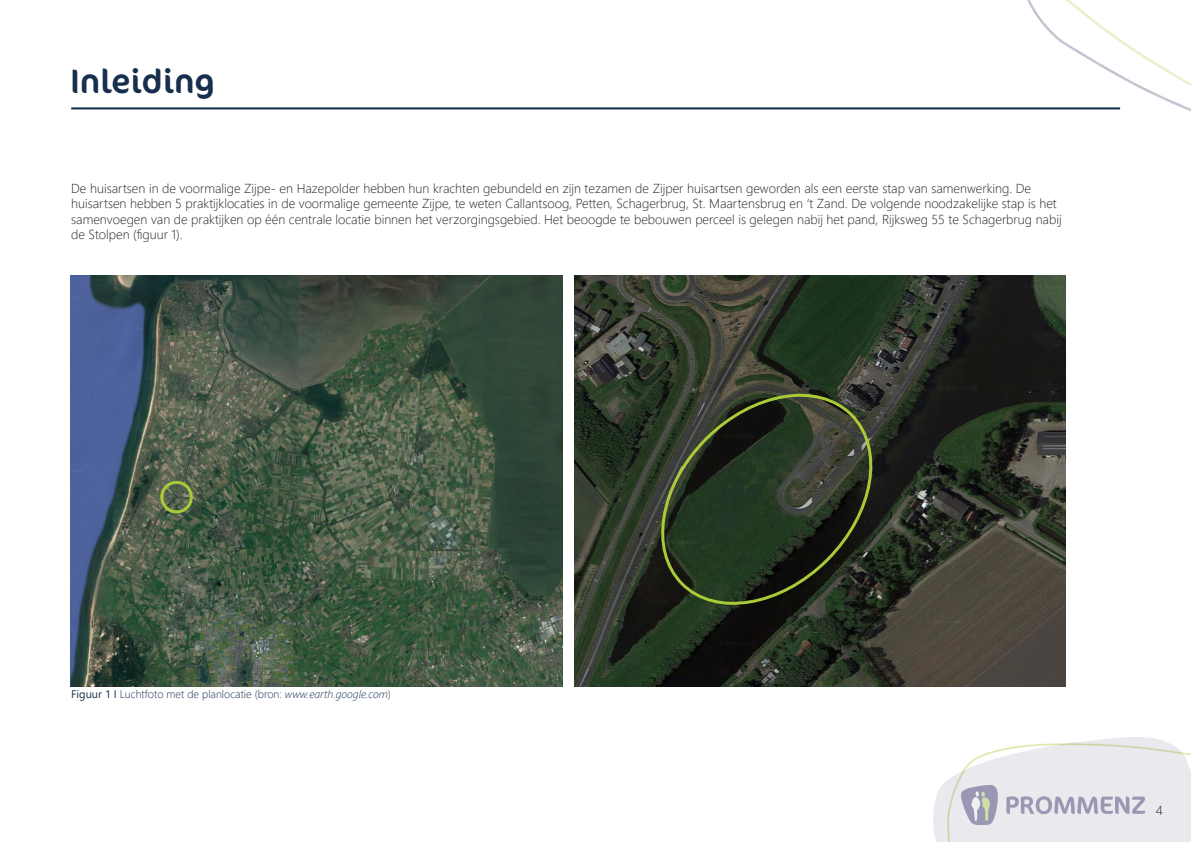
<style>
.page{position:relative;width:1191px;height:842px;background:#fff}
.page>*{position:absolute;margin:0;border:0;box-sizing:border-box;transform-origin:0 0}
.t1{font:34px "Cocon OT";color:#172e4d}
.t2{font:300 13px/15.6px "Segoe UI";color:#231f20}
.Hoofstuknummer{font:300 11px "Segoe UI";color:#172e4d}
.s1{font-weight:400}
.s2{font-style:italic}
</style>
<div class="page">
<img style="left:977px;top:0;width:214px;height:112px">
<img style="left:933px;top:738px;width:258px;height:104px">
<img style="left:961px;top:785px;width:183px;height:40px">
<img style="left:574px;top:276px;width:491px;height:410px">
<hr style="left:71px;top:107px;width:1049px;height:2px;background:#0e2d4d">
<img style="left:71px;top:276px;width:492px;height:410px">
<div style="left:160px;top:481px;width:33px;height:32px;border:3px solid #aaca38;border-radius:50%"></div>
<svg style="left:648px;top:377px;width:236px;height:245px"></svg>
<p class="t1" style="left:71px;top:61px;width:146px">Inleiding</p>
<p class="t2" style="left:71px;top:179px;width:992px">De huisartsen in de voormalige Zijpe- en Hazepolder hebben hun krachten gebundeld en zijn tezamen de Zijper huisartsen geworden als een eerste stap van samenwerking. De huisartsen hebben 5 praktijklocaties in de voormalige gemeente Zijpe, te weten Callantsoog, Petten, Schagerbrug, St. Maartensbrug en ‘t Zand. De volgende noodzakelijke stap is het samenvoegen van de praktijken op één centrale locatie binnen het verzorgingsgebied. Het beoogde te bebouwen perceel is gelegen nabij het pand, Rijksweg 55 te Schagerbrug nabij de Stolpen (figuur 1).</p>
<p class="Hoofstuknummer" style="left:71px;top:684px;width:321px"><span class="s1">Figuur 1 I</span> Luchtfoto met de planlocatie (bron: <span class="s2">www.earth.google.com</span>)</p>
<p class="t2" style="left:1155px;top:801px;width:8px">4</p>
</div>
